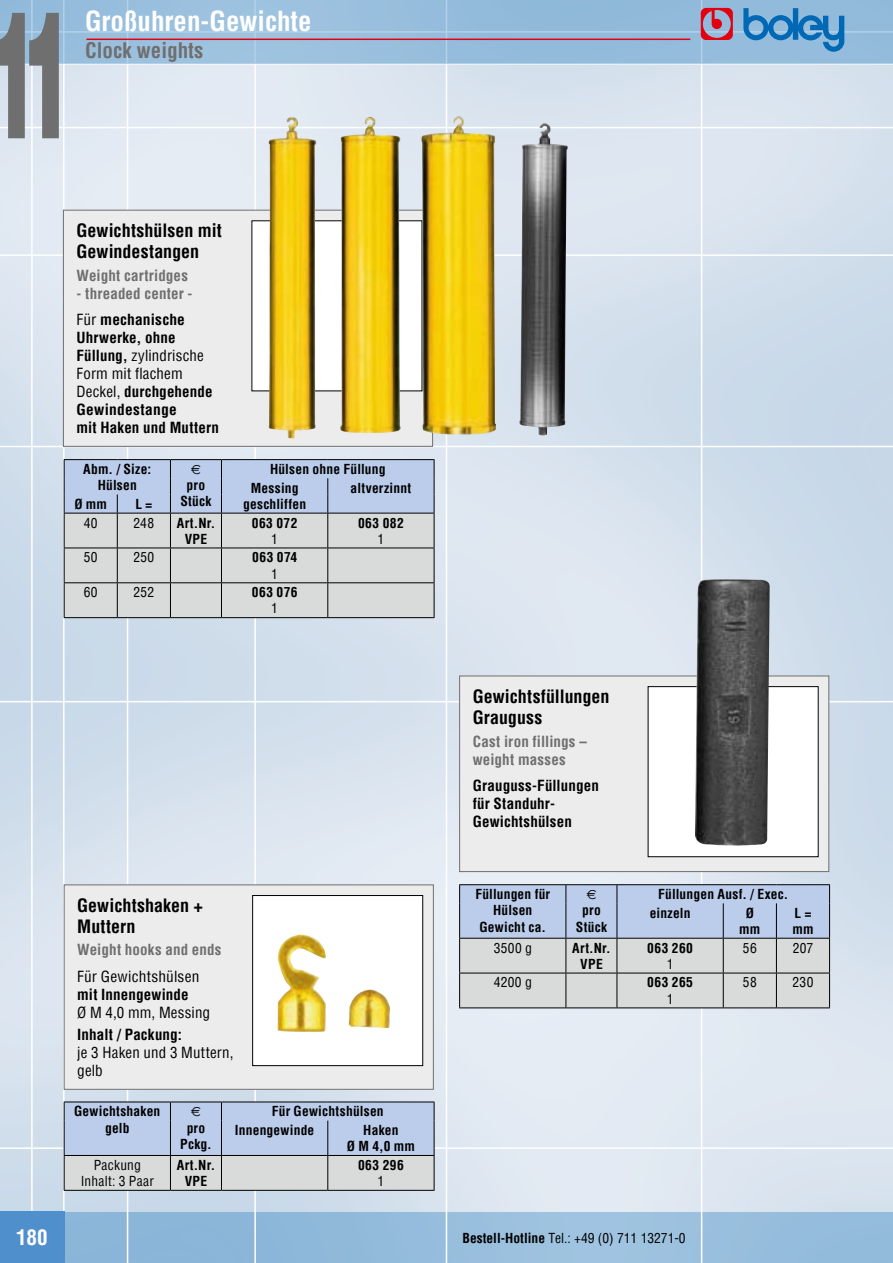
<style>
.page{position:relative;width:893px;height:1263px;background:#fff}
.page>*{position:absolute;margin:0;border:0;box-sizing:border-box;transform-origin:0 0}
.t1{font:900 180px "Helvetica";color:#6f6f6f;scale:.45 1}
.t2{font:700 condensed 27px "Helvetica";color:#fff}
.t3{font:700 condensed 21px "Helvetica";color:#6f6f6f}
.t4{font:700 condensed 21px "Helvetica";color:#fff}
.t5{font:700 condensed 18px/21.6px "Helvetica";letter-spacing:.005em;color:#000}
.t6{font:700 condensed 15px/18px "Helvetica";letter-spacing:.01em;color:#000}
.t7{font:700 condensed 15px/26.5px "Helvetica";letter-spacing:.01em;color:#6f6f6f}
.t8{font:condensed 15px/18px "Helvetica";letter-spacing:.01em;color:#000}
.t9{font:700 condensed 13.5px/16.2px "Helvetica";letter-spacing:.015em;color:#000;text-align:center}
.t10{font:condensed 13.5px/16.2px "Helvetica";letter-spacing:.02em;color:#000;text-align:center}
.t11{font:condensed 13.5px "Helvetica";color:#000}
.s1{font-weight:400;color:#000}
.s2{color:#000}
.s3{font-weight:400}
.s4{font-weight:700}
</style>
<div class="page">
<img style="left:0;top:65px;width:892px;height:1147px">
<div style="left:62px;top:1212px;width:831px;height:51px;background:#94bcdc"></div>
<hr style="left:127px;top:0;width:1px;height:1263px;background:#fff">
<hr style="left:254px;top:0;width:2px;height:1263px;background:#fff">
<hr style="left:446px;top:0;width:1px;height:1263px;background:#fff">
<hr style="left:701px;top:0;width:1px;height:1263px;background:#fff">
<hr style="left:0;top:254px;width:893px;height:2px;background:#fff">
<hr style="left:0;top:446px;width:893px;height:1px;background:#fff">
<hr style="left:0;top:701px;width:893px;height:1px;background:#fff">
<hr style="left:0;top:1147px;width:893px;height:2px;background:#fff">
<hr style="left:0;top:127px;width:893px;height:1px;background:#fff">
<hr style="left:63px;top:0;width:2px;height:1263px;background:#fff">
<hr style="left:31px;top:0;width:2px;height:1263px;background:#fff">
<div style="left:0;top:0;width:893px;height:64px;background:#96bcdc"></div>
<div style="left:0;top:1212px;width:65px;height:51px;background:#4f8fcc"></div>
<svg style="left:701px;top:8px;width:32px;height:32px"></svg>
<svg style="left:743px;top:8px;width:101px;height:44px"></svg>
<hr style="left:86px;top:39px;width:604px;height:1px;background:#e3000f">
<hr style="left:892px;top:1212px;width:1px;height:51px;background:#0068b4">
<hr style="left:892px;top:0;width:1px;height:64px;background:#0068b4">
<div style="left:63px;top:210px;width:370px;height:236px;background:#ececec"></div>
<div style="left:252px;top:221px;width:170px;height:170px;background:#fff"></div>
<hr style="left:64px;top:459px;width:53px;height:1px;background:#000">
<hr style="left:117px;top:459px;width:53px;height:1px;background:#000">
<hr style="left:170px;top:459px;width:51px;height:1px;background:#000">
<hr style="left:221px;top:459px;width:107px;height:1px;background:#000">
<hr style="left:328px;top:459px;width:106px;height:1px;background:#000">
<svg style="left:64px;top:460px;width:371px;height:158px;background:#c6cdd7"></svg>
<img style="left:269px;top:116px;width:229px;height:322px">
<img style="left:519px;top:123px;width:49px;height:313px">
<hr style="left:64px;top:1190px;width:106px;height:1px;background:#000">
<hr style="left:170px;top:1190px;width:51px;height:1px;background:#000">
<hr style="left:221px;top:1190px;width:107px;height:1px;background:#000">
<hr style="left:328px;top:1190px;width:106px;height:1px;background:#000">
<hr style="left:170px;top:1101px;width:51px;height:1px;background:#000">
<hr style="left:64px;top:1101px;width:106px;height:1px;background:#000">
<hr style="left:221px;top:1101px;width:107px;height:1px;background:#000">
<hr style="left:328px;top:1101px;width:106px;height:1px;background:#000">
<svg style="left:64px;top:1102px;width:371px;height:88px;background:#c0cbdd"></svg>
<div style="left:64px;top:885px;width:369px;height:204px;background:#ececec"></div>
<div style="left:64px;top:884px;width:370px;height:206px;border:1px solid #6f6f6f"></div>
<div style="left:253px;top:895px;width:170px;height:170px;background:#fff"></div>
<div style="left:252px;top:895px;width:171px;height:171px;border:1px solid #000"></div>
<img style="left:349px;top:989px;width:41px;height:39px">
<img style="left:277px;top:935px;width:49px;height:97px">
<hr style="left:566px;top:884px;width:51px;height:1px;background:#000">
<hr style="left:459px;top:884px;width:107px;height:1px;background:#000">
<hr style="left:617px;top:884px;width:106px;height:1px;background:#000">
<hr style="left:723px;top:884px;width:53px;height:1px;background:#000">
<hr style="left:776px;top:884px;width:54px;height:1px;background:#000">
<svg style="left:459px;top:885px;width:371px;height:123px;background:#c4cdd9"></svg>
<hr style="left:617px;top:903px;width:1px;height:35px;background:#000">
<hr style="left:829px;top:903px;width:1px;height:35px;background:#000">
<hr style="left:617px;top:938px;width:106px;height:1px;background:#000">
<hr style="left:723px;top:938px;width:53px;height:1px;background:#000">
<hr style="left:776px;top:938px;width:54px;height:1px;background:#000">
<div style="left:460px;top:676px;width:369px;height:195px;background:#ececec"></div>
<div style="left:459px;top:676px;width:370px;height:196px;border:1px solid #6f6f6f"></div>
<div style="left:648px;top:687px;width:170px;height:170px;background:#fff"></div>
<div style="left:648px;top:686px;width:171px;height:171px;border:1px solid #000"></div>
<img style="left:695px;top:579px;width:75px;height:267px">
<h1 class="t1" style="left:-12px;top:-34px;width:197px">11</h1>
<h2 class="t2" style="left:85px;top:4px;width:228px">Großuhren-Gewichte</h2>
<h3 class="t3" style="left:85px;top:37px;width:120px">Clock weights</h3>
<h3 class="t5" style="left:77px;top:219px;width:147px">Gewichtshülsen mit<br>Gewindestangen</h3>
<p class="t7" style="left:77px;top:262px;width:113px">Weight cartridges</p>
<p class="t7" style="left:77px;top:280px;width:118px">- threaded center -<br><span class="s1">Für</span> <span class="s2">mechanische</span></p>
<p class="t6" style="left:77px;top:328px;width:144px">Uhrwerke, ohne<br>Füllung, <span class="s3">zylindrische<br>Form mit flachem<br>Deckel,</span> durchgehende<br>Gewindestange<br>mit Haken und Muttern</p>
<p class="t9" style="left:83px;top:461px;width:70px">Abm. / Size:<br>Hülsen</p>
<p class="t9" style="left:180px;top:461px;width:33px">€ pro<br>Stück</p>
<p class="t9" style="left:251px;top:459px;width:136px;line-height:18.6px;text-align:left;text-indent:19px">Hülsen ohne Füllung<br>Messing</p>
<p class="t9" style="left:351px;top:479px;width:62px">altverzinnt</p>
<p class="t9" style="left:74px;top:495px;width:34px">Ø mm</p>
<p class="t9" style="left:135px;top:495px;width:18px">L =</p>
<p class="t10" style="left:84px;top:514px;width:15px">40</p>
<p class="t10" style="left:134px;top:514px;width:22px">248</p>
<p class="t9" style="left:177px;top:514px;width:40px">Art.Nr.<br>VPE</p>
<p class="t9" style="left:252px;top:514px;width:47px">063 072</p>
<p class="t9" style="left:243px;top:495px;width:65px">geschliffen</p>
<p class="t9" style="left:358px;top:514px;width:47px">063 082</p>
<p class="t10" style="left:378px;top:530px;width:8px">1</p>
<p class="t10" style="left:271px;top:530px;width:8px">1</p>
<p class="t10" style="left:84px;top:549px;width:15px">50</p>
<p class="t10" style="left:133px;top:549px;width:22px">250</p>
<p class="t9" style="left:252px;top:549px;width:46px">063 074</p>
<p class="t10" style="left:271px;top:565px;width:8px">1</p>
<p class="t10" style="left:84px;top:584px;width:15px">60</p>
<p class="t10" style="left:134px;top:584px;width:22px">252</p>
<p class="t9" style="left:252px;top:584px;width:47px">063 076</p>
<p class="t10" style="left:271px;top:600px;width:8px">1</p>
<h3 class="t4" style="left:16px;top:1223px;width:33px">180</h3>
<h3 class="t5" style="left:77px;top:894px;width:127px">Gewichtshaken +<br>Muttern</h3>
<p class="t7" style="left:77px;top:936px;width:146px">Weight hooks and ends</p>
<p class="t8" style="left:77px;top:967px;width:124px">Für Gewichtshülsen</p>
<p class="t6" style="left:77px;top:985px;width:113px">mit Innengewinde</p>
<p class="t8" style="left:77px;top:1003px;width:134px">Ø M 4,0 mm, Messing</p>
<p class="t6" style="left:77px;top:1025px;width:106px">Inhalt / Packung:</p>
<p class="t8" style="left:77px;top:1043px;width:158px">je 3 Haken und 3 Muttern, gelb</p>
<p class="t9" style="left:74px;top:1103px;width:88px">Gewichtshaken gelb</p>
<p class="t9" style="left:180px;top:1103px;width:33px">€ pro<br>Pckg.</p>
<p class="t9" style="left:235px;top:1102px;width:150px;line-height:18.6px;text-align:left;text-indent:37px">Für Gewichtshülsen<br>Innengewinde</p>
<p class="t9" style="left:347px;top:1122px;width:70px">Haken<br>Ø M 4,0 mm</p>
<p class="t10" style="left:81px;top:1156px;width:75px">Packung<br>Inhalt: 3 Paar</p>
<p class="t9" style="left:177px;top:1156px;width:40px">Art.Nr.<br>VPE</p>
<p class="t9" style="left:358px;top:1156px;width:47px">063 296</p>
<p class="t10" style="left:378px;top:1173px;width:8px">1</p>
<h3 class="t5" style="left:473px;top:685px;width:138px">Gewichtsfüllungen<br>Grauguss</h3>
<p class="t7" style="left:473px;top:732px;width:116px;line-height:18px">Cast iron fillings – weight masses</p>
<p class="t6" style="left:473px;top:776px;width:128px">Grauguss-Füllungen für Standuhr-<br>Gewichtshülsen</p>
<p class="t9" style="left:475px;top:886px;width:76px">Füllungen für<br>Hülsen<br>Gewicht ca.</p>
<p class="t9" style="left:576px;top:886px;width:33px">€ pro<br>Stück</p>
<p class="t9" style="left:650px;top:884px;width:140px;line-height:18.6px;text-align:left;text-indent:8px">Füllungen Ausf. / Exec. einzeln</p>
<p class="t9" style="left:739px;top:904px;width:23px">Ø mm</p>
<p class="t9" style="left:792px;top:904px;width:23px;text-align:left">L = mm</p>
<p class="t10" style="left:494px;top:939px;width:40px">3500 g</p>
<p class="t9" style="left:572px;top:939px;width:40px">Art.Nr.<br>VPE</p>
<p class="t9" style="left:647px;top:939px;width:47px">063 260</p>
<p class="t10" style="left:667px;top:955px;width:8px">1</p>
<p class="t10" style="left:494px;top:974px;width:39px">4200 g</p>
<p class="t9" style="left:647px;top:974px;width:47px">063 265</p>
<p class="t10" style="left:667px;top:990px;width:8px">1</p>
<p class="t10" style="left:743px;top:939px;width:15px">56</p>
<p class="t10" style="left:793px;top:939px;width:22px">207</p>
<p class="t10" style="left:743px;top:974px;width:15px">58</p>
<p class="t10" style="left:793px;top:974px;width:22px">230</p>
<p class="t11" style="left:463px;top:1229px;width:225px"><span class="s4">Bestell-Hotline</span> Tel.: +49 (0) 711 13271-0</p>
</div>
